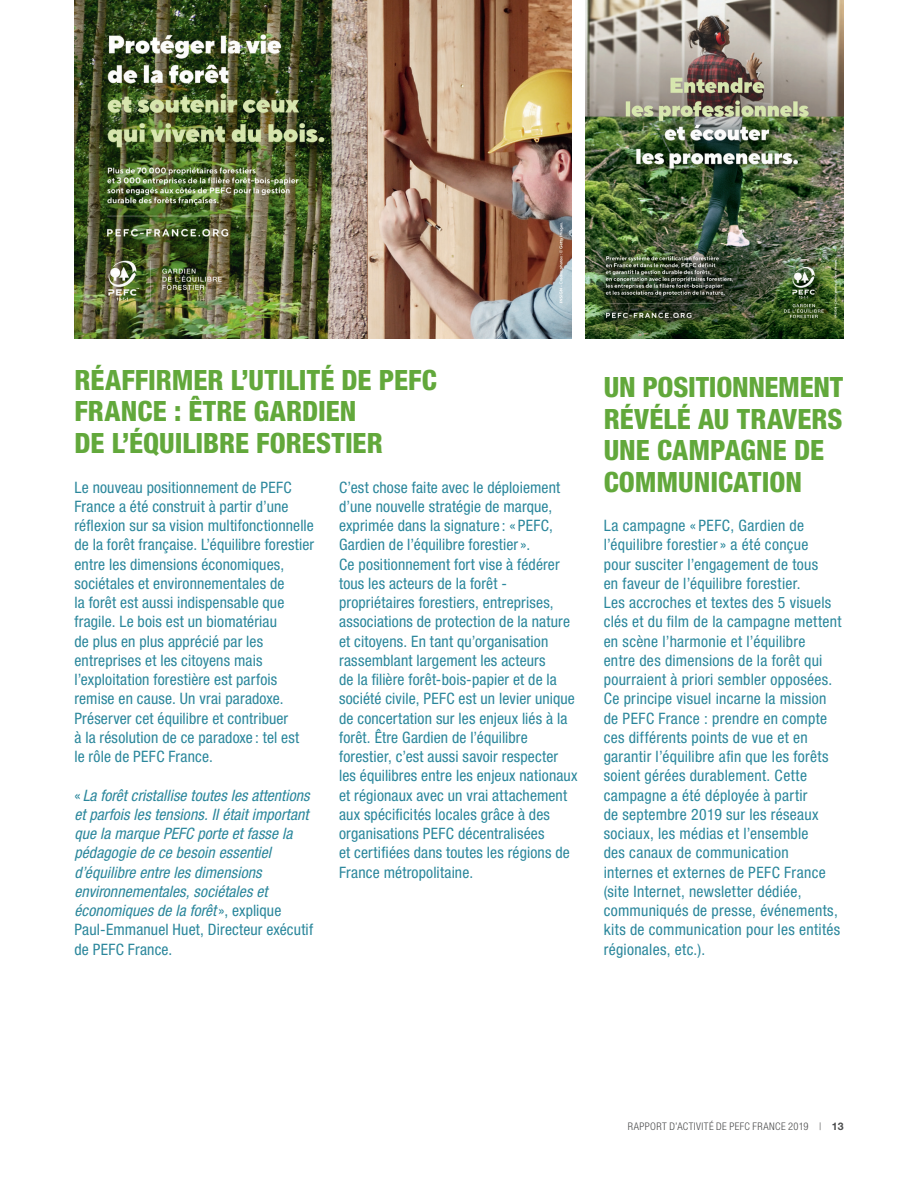
<style>
.page{position:relative;width:918px;height:1191px;background:#fff}
.page>*{position:absolute;margin:0;border:0;box-sizing:border-box;transform-origin:0 0}
._10_sous-titre{font:800 condensed 28px/31.5px "Helvetica Neue LT Std";color:#62a83b}
._10_sous-titre-2{font:condensed 15.75px/19.2px "Helvetica Neue LT Std";letter-spacing:.015em;color:#2b879c}
._10_sous-titre-3{font:italic condensed 15.75px/19.2px "Helvetica Neue LT Std";letter-spacing:.005em;color:#2b879c}
._90-pied_de_page{font:300 condensed 10.5px "Helvetica Neue LT Std";letter-spacing:.035em;color:#4b4c4d}
.s1{font-style:normal}
.s2{font-weight:700;font-stretch:normal}
</style>
<div class="page">
<hr style="left:0;top:0;width:1px;height:1191px;background:#744727">
<img style="left:74px;top:0;width:497px;height:338px">
<img style="left:586px;top:0;width:258px;height:338px">
<p class="_10_sous-titre" style="left:74px;top:364px;width:364px">RÉAFFIRMER L’UTILITÉ DE PEFC<br>FRANCE : ÊTRE GARDIEN<br>DE L’ÉQUILIBRE FORESTIER</p>
<p class="_10_sous-titre" style="left:604px;top:371px;width:241px">UN POSITIONNEMENT<br>RÉVÉLÉ AU TRAVERS<br>UNE CAMPAGNE DE<br>COMMUNICATION</p>
<p class="_10_sous-titre-2" style="left:604px;top:516px;width:239px">La campagne « PEFC, Gardien de l’équilibre forestier» a été conçue<br>pour susciter l’engagement de tous<br>en faveur de l’équilibre forestier.<br>Les accroches et textes des 5 visuels clés et du film de la campagne mettent en scène l’harmonie et l’équilibre<br>entre des dimensions de la forêt qui pourraient à priori sembler opposées.<br>Ce principe visuel incarne la mission de PEFC France : prendre en compte ces différents points de vue et en garantir l’équilibre afin que les forêts soient gérées durablement. Cette campagne a été déployée à partir<br>de septembre 2019 sur les réseaux sociaux, les médias et l’ensemble<br>des canaux de communication internes et externes de PEFC France (site Internet, newsletter dédiée, communiqués de presse, événements, kits de communication pour les entités régionales, etc.).</p>
<p class="_10_sous-titre-2" style="left:339px;top:477px;width:240px">C’est chose faite avec le déploiement d’une nouvelle stratégie de marque, exprimée dans la signature : « PEFC, Gardien de l’équilibre forestier».<br>Ce positionnement fort vise à fédérer tous les acteurs de la forêt - propriétaires forestiers, entreprises, associations de protection de la nature et citoyens. En tant qu’organisation rassemblant largement les acteurs<br>de la filière forêt-bois-papier et de la société civile, PEFC est un levier unique de concertation sur les enjeux liés à la forêt. Être Gardien de l’équilibre forestier, c’est aussi savoir respecter les équilibres entre les enjeux nationaux et régionaux avec un vrai attachement aux spécificités locales grâce à des organisations PEFC décentralisées<br>et certifiées dans toutes les régions de France métropolitaine.</p>
<p class="_10_sous-titre-2" style="left:74px;top:477px;width:241px">Le nouveau positionnement de PEFC France a été construit à partir d’une réflexion sur sa vision multifonctionnelle de la forêt française. L’équilibre forestier entre les dimensions économiques, sociétales et environnementales de<br>la forêt est aussi indispensable que fragile. Le bois est un biomatériau<br>de plus en plus apprécié par les entreprises et les citoyens mais l’exploitation forestière est parfois remise en cause. Un vrai paradoxe.<br>Préserver cet équilibre et contribuer<br>à la résolution de ce paradoxe : tel est<br>le rôle de PEFC France.</p>
<p class="_10_sous-titre-3" style="left:74px;top:786px;width:240px"><span class="s1">«</span> La forêt cristallise toutes les attentions et parfois les tensions. Il était important que la marque PEFC porte et fasse la pédagogie de ce besoin essentiel d’équilibre entre les dimensions environnementales, sociétales et économiques de la forêt<span class="s1">», explique Paul-Emmanuel Huet, Directeur exécutif de PEFC France.</span></p>
<p class="_90-pied_de_page" style="left:628px;top:1120px;width:217px">RAPPORT D’ACTIVITÉ DE PEFC FRANCE 2019 | <span class="s2">13</span></p>
</div>
